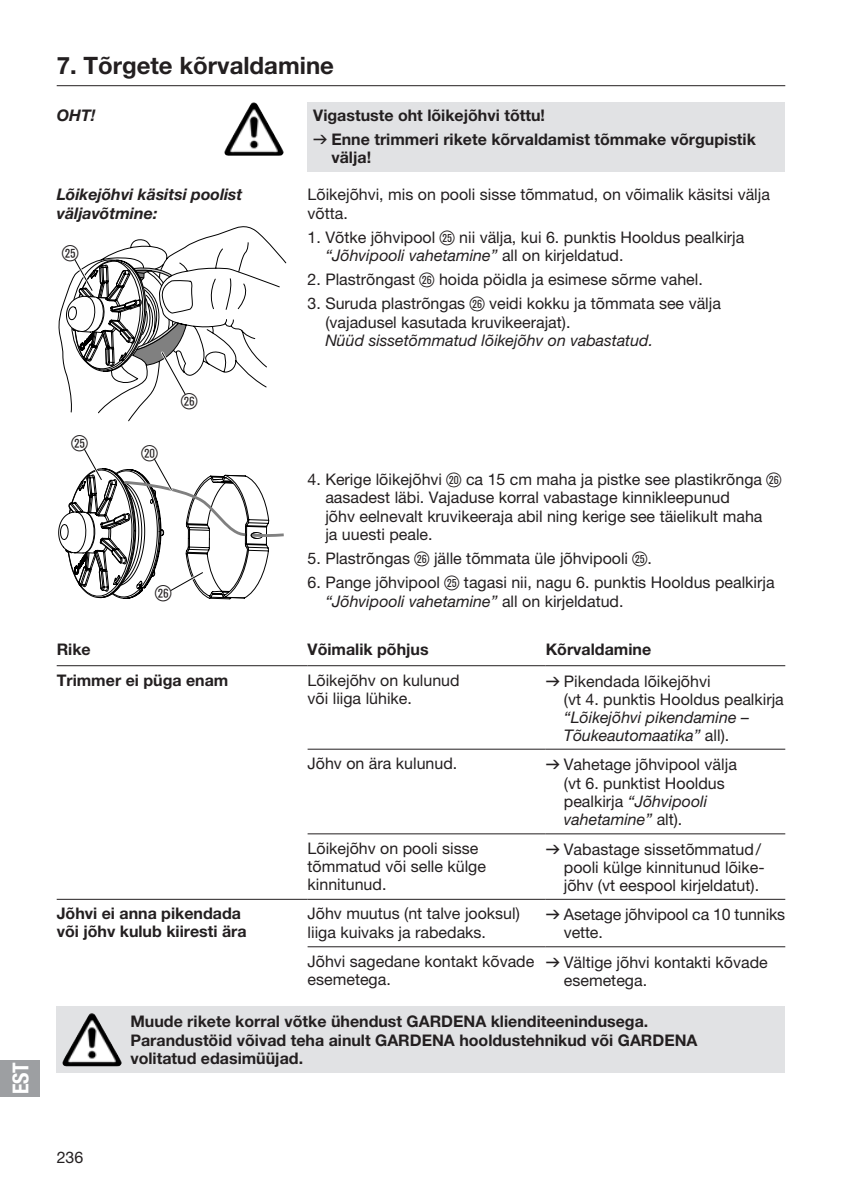
<style>
.page{position:relative;width:842px;height:1191px;background:#fff}
.page>*{position:absolute;margin:0;border:0;box-sizing:border-box;transform-origin:0 0}
.t1{font:700 24px "GARDENA Pro";color:#231f20}
.t2{font:22px "Ziffernim Kreisund Quadrat BQ";color:#231f20}
.t3{font:22px "GARDENA Pro Bo Cond";color:#fff}
.t4{font:16px/18.4px "GARDENA Pro";color:#231f20}
.t5{font:700 16px/18.4px "GARDENA Pro";color:#231f20}
.t6{font:italic 16px/18px "GARDENA Pro";color:#231f20}
.t7{font:italic 700 16px/18.4px "GARDENA Pro";color:#231f20}
.s1{font-family:"Formdruck";font-weight:400}
.s2{font-family:"Ziffernim Kreisund Quadrat BQ";font-size:20px}
.s3{font-style:italic}
.s4{font-family:"Formdruck"}
.s5{font-style:normal}
</style>
<div class="page">
<div style="left:308px;top:102px;width:477px;height:70px;background:#e1e2e4"></div>
<hr style="left:57px;top:85px;width:728px;height:1px;background:#231f20">
<img style="left:226px;top:103px;width:27px;height:44px">
<svg style="left:58px;top:226px;width:229px;height:374px"></svg>
<hr style="left:57px;top:665px;width:251px;height:1px;background:#231f20">
<hr style="left:308px;top:665px;width:238px;height:1px;background:#231f20">
<hr style="left:546px;top:665px;width:239px;height:1px;background:#231f20">
<hr style="left:308px;top:749px;width:238px;height:1px;background:#231f20">
<hr style="left:546px;top:749px;width:239px;height:1px;background:#231f20">
<hr style="left:308px;top:833px;width:238px;height:1px;background:#231f20">
<hr style="left:546px;top:833px;width:239px;height:1px;background:#231f20">
<hr style="left:57px;top:899px;width:251px;height:1px;background:#231f20">
<hr style="left:308px;top:899px;width:238px;height:1px;background:#231f20">
<hr style="left:546px;top:899px;width:239px;height:1px;background:#231f20">
<hr style="left:308px;top:946px;width:238px;height:1px;background:#231f20">
<hr style="left:546px;top:946px;width:239px;height:1px;background:#231f20">
<div style="left:57px;top:1006px;width:728px;height:66px;background:#e1e2e4"></div>
<img style="left:63px;top:1013px;width:28px;height:47px">
<div style="left:0;top:1060px;width:40px;height:36px;background:#9d9fa2"></div>
<h2 class="t3" style="left:7px;top:1094px;width:34px;rotate:-90deg">EST</h2>
<h1 class="t1" style="left:57px;top:50px;width:279px">7. Tõrgete kõrvaldamine</h1>
<p class="t7" style="left:57px;top:105px;width:40px">OHT!</p>
<p class="t5" style="left:313px;top:103px;width:444px;line-height:24px">Vigastuste oht lõikejõhvi tõttu!<br><span class="s1">v</span> Enne trimmeri rikete kõrvaldamist tõmmake võrgupistik</p>
<p class="t5" style="left:331px;top:148px;width:41px">välja!</p>
<p class="t7" style="left:57px;top:185px;width:187px">Lõikejõhvi käsitsi poolist väljavõtmine:</p>
<p class="t4" style="left:308px;top:185px;width:464px">Lõikejõhvi, mis on pooli sisse tõmmatud, on võimalik käsitsi välja võtta.</p>
<p class="t4" style="left:325px;top:227px;width:420px;text-indent:-18px">1. Võtke jõhvipool <span class="s2">g</span> nii välja, kui 6. punktis Hooldus pealkirja <span class="s3">“Jõhvipooli vahetamine”</span> all on kirjeldatud.</p>
<p class="t4" style="left:308px;top:270px;width:397px">2. Plastrõngast <span class="s2">h</span> hoida pöidla ja esimese sõrme vahel.</p>
<p class="t4" style="left:325px;top:294px;width:397px;text-indent:-18px">3. Suruda plastrõngas <span class="s2">h</span> veidi kokku ja tõmmata see välja (vajadusel kasutada kruvikeerajat).</p>
<p class="t6" style="left:325px;top:331px;width:329px">Nüüd sissetõmmatud lõikejõhv on vabastatud.</p>
<h2 class="t2" style="left:62px;top:241px;width:18px">g</h2>
<h2 class="t2" style="left:71px;top:430px;width:18px">g</h2>
<h2 class="t2" style="left:141px;top:440px;width:18px">p</h2>
<h2 class="t2" style="left:181px;top:388px;width:18px">h</h2>
<h2 class="t2" style="left:155px;top:580px;width:18px">h</h2>
<p class="t4" style="left:325px;top:470px;width:458px;text-indent:-18px">4. Kerige lõikejõhvi <span class="s2">p</span> ca 15 cm maha ja pistke see plastikrõnga <span class="s2">h </span>aasadest läbi. Vajaduse korral vabastage kinnikleepunud<br>jõhv eelnevalt kruvikeeraja abil ning kerige see täielikult maha<br>ja uuesti peale.</p>
<p class="t4" style="left:308px;top:549px;width:346px">5. Plastrõngas <span class="s2">h</span> jälle tõmmata üle jõhvipooli <span class="s2">g</span>.</p>
<p class="t4" style="left:325px;top:573px;width:451px;text-indent:-18px">6. Pange jõhvipool <span class="s2">g</span> tagasi nii, nagu 6. punktis Hooldus pealkirja <span class="s3">“Jõhvipooli vahetamine”</span> all on kirjeldatud.</p>
<p class="t5" style="left:57px;top:639px;width:36px">Rike</p>
<p class="t5" style="left:308px;top:639px;width:123px">Võimalik põhjus</p>
<p class="t5" style="left:546px;top:639px;width:107px">Kõrvaldamine</p>
<p class="t5" style="left:57px;top:670px;width:173px">Trimmer ei püga enam</p>
<p class="t4" style="left:308px;top:670px;width:154px">Lõikejõhv on kulunud või liiga lühike.</p>
<p class="t4" style="left:564px;top:671px;width:221px;text-indent:-18px"><span class="s4">v</span> Pikendada lõikejõhvi<br>(vt 4. punktis Hooldus pealkirja</p>
<p class="t6" style="left:564px;top:707px;width:187px">“Lõikejõhvi pikendamine –<br>Tõukeautomaatika” <span class="s5">all).</span></p>
<p class="t4" style="left:308px;top:754px;width:151px">Jõhv on ära kulunud.</p>
<p class="t4" style="left:564px;top:755px;width:175px;text-indent:-18px"><span class="s4">v</span> Vahetage jõhvipool välja (vt 6. punktist Hooldus pealkirja <span class="s3">“Jõhvipooli vahetamine”</span> alt).</p>
<p class="t4" style="left:308px;top:839px;width:180px">Lõikejõhv on pooli sisse tõmmatud või selle külge kinnitunud.</p>
<p class="t4" style="left:564px;top:840px;width:202px;text-indent:-18px"><span class="s4">v</span> Vabastage sissetõmmatud/ pooli külge kinnitunud lõike&shy;jõhv (vt eespool kirjeldatut).</p>
<p class="t5" style="left:57px;top:904px;width:191px">Jõhvi ei anna pikendada või jõhv kulub kiiresti ära</p>
<p class="t4" style="left:308px;top:904px;width:214px">Jõhv muutus (nt talve jooksul) liiga kuivaks ja rabedaks.</p>
<p class="t4" style="left:564px;top:905px;width:223px;text-indent:-18px"><span class="s4">v</span> Asetage jõhvipool ca 10 tunniks vette.</p>
<p class="t4" style="left:308px;top:951px;width:228px">Jõhvi sagedane kontakt kõvade esemetega.</p>
<p class="t4" style="left:564px;top:952px;width:205px;text-indent:-18px"><span class="s4">v</span> Vältige jõhvi kontakti kõvade esemetega.</p>
<p class="t5" style="left:130px;top:1012px;width:569px">Muude rikete korral võtke ühendust GARDENA klienditeenindusega.<br>Parandustöid võivad teha ainult GARDENA hooldustehnikud või GARDENA volitatud edasimüüjad.</p>
<p class="t4" style="left:57px;top:1147px;width:28px">236</p>
</div>
